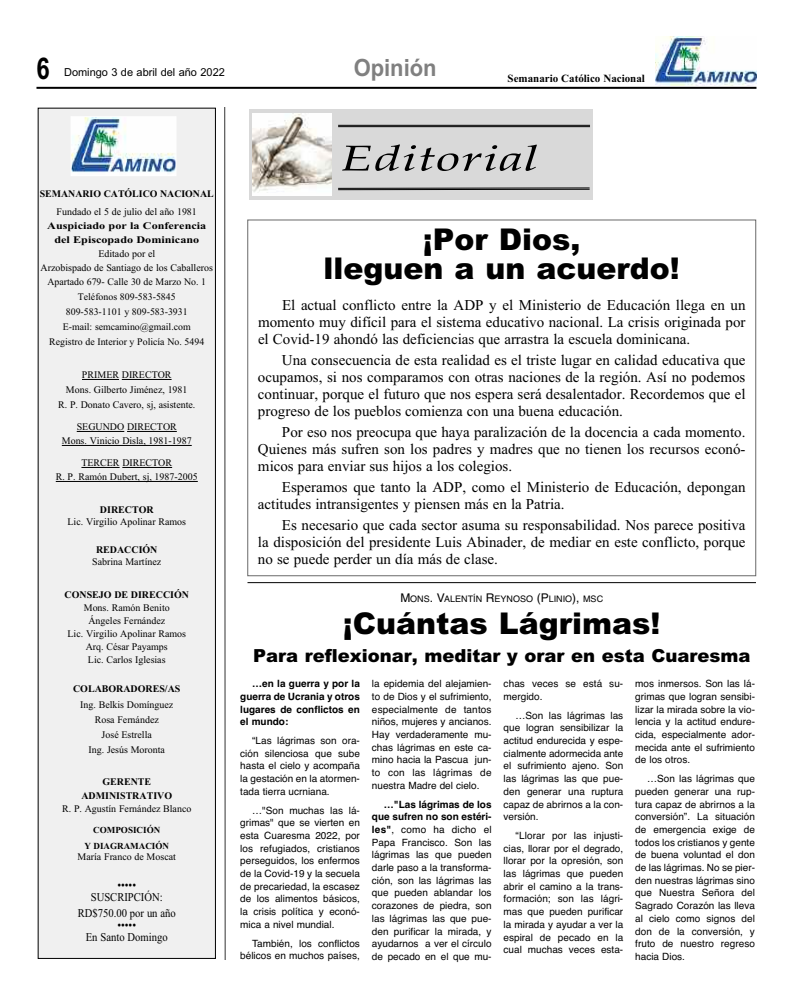
<style>
.page{position:relative;width:792px;height:1008px;background:#fff}
.page>*{position:absolute;margin:0;border:0;box-sizing:border-box;transform-origin:0 0}
.t1{font:italic 36px "Palatino";letter-spacing:.015em;color:#000;scale:1.5 1}
.t2{font:900 30px/29px "Arial";color:#000;text-align:center}
.t3{font:700 30px "Arial";color:#000;scale:.8 1}
.t4{font:700 23.8px "Arial";color:#808080;scale:.92 1}
.t5{font:900 18px "Arial";color:#000}
.t6{font:15px/17px "Times New Roman";color:#000;text-align:justify}
.t7{font:11.9px/16px "Times New Roman";color:#000;text-align:center;scale:.89 1}
.t8{font:italic 11.9px "Times New Roman";color:#000;scale:.89 1}
.t9{font:700 11px "Times New Roman";color:#000}
.t10{font:11px "Arial";color:#000}
.t11{font:10.1px/15px "Times New Roman";color:#000;text-align:center}
.t12{font:700 10.1px/14px "Times New Roman";color:#000;text-align:center}
.t13{font:700 10.1px/14px "Times New Roman";color:#000;text-align:center;scale:1.2 1}
.t14{font:10px/12.7px "Helvetica";color:#000;text-align:justify}
.t15{font:10px/15px "Times New Roman";color:#000;text-align:center}
.t16{font:700 10px/12.7px "Helvetica";color:#000;text-align:justify}
.t17{font:700 10px "Times New Roman";color:#000}
.t18{font:700 9.2px/16px "Times New Roman";color:#000;text-align:center}
.t19{font:9px "Helvetica";color:#000}
.s1{font-size:12px}
.s2{font-weight:700}
</style>
<div class="page">
<hr style="left:36px;top:87px;width:720px;height:2px;background:#000">
<img style="left:655px;top:36px;width:101px;height:50px">
<div style="left:249px;top:109px;width:344px;height:91px;background:#d9d9d9"></div>
<img style="left:253px;top:113px;width:78px;height:82px">
<svg style="left:338px;top:187px;width:252px;height:3px"></svg>
<hr style="left:338px;top:125px;width:252px;height:1px;background:#000">
<hr style="left:338px;top:126px;width:252px;height:1px;background:#000">
<svg style="left:224px;top:107px;width:2px;height:853px;background:#989898"></svg>
<div style="left:38px;top:108px;width:177px;height:850px;background:#f0f0f0"></div>
<div style="left:38px;top:108px;width:178px;height:851px;border:1px solid #000"></div>
<hr style="left:82px;top:379px;width:37px;height:1px;background:#000">
<hr style="left:122px;top:379px;width:50px;height:1px;background:#000">
<hr style="left:77px;top:431px;width:47px;height:1px;background:#000">
<hr style="left:127px;top:431px;width:50px;height:1px;background:#000">
<hr style="left:62px;top:445px;width:130px;height:1px;background:#000">
<hr style="left:81px;top:467px;width:39px;height:1px;background:#000">
<hr style="left:122px;top:467px;width:50px;height:1px;background:#000">
<hr style="left:56px;top:481px;width:142px;height:1px;background:#000">
<img style="left:73px;top:118px;width:101px;height:56px">
<div style="left:71px;top:116px;width:105px;height:60px;border:1px solid #fff"></div>
<hr style="left:248px;top:582px;width:508px;height:1px;background:#000">
<h2 class="t3" style="left:36px;top:51px;width:18px">6</h2>
<p class="t10" style="left:64px;top:66px;width:162px">Domingo 3 de abril del año 2022</p>
<h3 class="t4" style="left:354px;top:54px;width:92px">Opinión</h3>
<p class="t9" style="left:508px;top:72px;width:139px">Semanario Católico Nacional</p>
<p class="t17" style="left:40px;top:188px;width:175px">SEMANARIO CATÓLICO NACIONAL</p>
<p class="t11" style="left:57px;top:204px;width:142px">Fundado el 5 de julio del año 1981</p>
<p class="t13" style="left:47px;top:219px;width:134px">Auspiciado por la Conferencia del Episcopado Dominicano</p>
<p class="t11" style="left:41px;top:247px;width:174px;line-height:14px">Editado por el<br>Arzobispado de Santiago de los Caballeros</p>
<p class="t15" style="left:47px;top:274px;width:160px">Apartado 679- Calle 30 de Marzo No. 1<br>Teléfonos 809-583-5845<br>809-583-1101 y 809-583-3931<br>E-mail: semcamino@gmail.com<br>Registro de Interior y Policía No. 5494</p>
<p class="t11" style="left:58px;top:367px;width:139px">PRIMER DIRECTOR<br>Mons. Gilberto Jiménez, 1981<br>R. P. Donato Cavero, sj, asistente.</p>
<p class="t11" style="left:62px;top:420px;width:131px;line-height:14px">SEGUNDO DIRECTOR<br>Mons. Vinicio Disla, 1981-1987</p>
<p class="t11" style="left:56px;top:456px;width:144px;line-height:14px">TERCER DIRECTOR<br>R. P. Ramón Dubert, sj, 1987-2005</p>
<p class="t12" style="left:100px;top:503px;width:55px">DIRECTOR</p>
<p class="t11" style="left:68px;top:514px;width:120px">Lic. Virgilio Apolinar Ramos</p>
<p class="t12" style="left:96px;top:543px;width:63px">REDACCIÓN</p>
<p class="t11" style="left:92px;top:554px;width:71px">Sabrina Martínez</p>
<p class="t12" style="left:65px;top:588px;width:126px">CONSEJO DE DIRECCIÓN</p>
<p class="t11" style="left:68px;top:601px;width:120px;line-height:13px">Mons. Ramón Benito<br>Ángeles Fernández<br>Lic. Virgilio Apolinar Ramos<br>Arq. César Payamps<br>Lic. Carlos Iglesias</p>
<p class="t12" style="left:73px;top:682px;width:109px">COLABORADORES/AS</p>
<p class="t11" style="left:80px;top:697px;width:95px">Ing. Belkis Domínguez<br>Rosa Fernández<br>José Estrella<br>Ing. Jesús Moronta</p>
<p class="t12" style="left:81px;top:775px;width:92px">GERENTE<br>ADMINISTRATIVO</p>
<p class="t11" style="left:62px;top:801px;width:131px">R. P. Agustín Fernández Blanco</p>
<p class="t18" style="left:84px;top:822px;width:86px">COMPOSICIÓN<br>Y DIAGRAMACIÓN</p>
<p class="t11" style="left:78px;top:849px;width:100px">María Franco de Moscat</p>
<p class="t8" style="left:117px;top:878px;width:22px">•••••</p>
<p class="t7" style="left:78px;top:889px;width:112px">SUSCRIPCIÓN:<br>RD$750.00 por un año</p>
<p class="t7" style="left:86px;top:919px;width:94px;line-height:12px">•••••<br>En Santo Domingo</p>
<h1 class="t1" style="left:340px;top:137px;width:134px">Editorial</h1>
<h2 class="t2" style="left:324px;top:225px;width:358px">¡Por Dios,<br>lleguen a un acuerdo!</h2>
<h3 class="t6" style="left:258px;top:296px;width:489px;text-indent:24px">El actual conflicto entre la ADP y el Ministerio de Educación llega en un momento muy difícil para el sistema educativo nacional. La crisis originada por el Covid-19 ahondó las deficiencias que arrastra la escuela dominicana.</h3>
<p class="t6" style="left:258px;top:351px;width:489px;text-indent:24px">Una consecuencia de esta realidad es el triste lugar en calidad educativa que ocupamos, si nos comparamos con otras naciones de la región. Así no podemos continuar, porque el futuro que nos espera será desalentador. Recordemos que el progreso de los pueblos comienza con una buena educación.</p>
<h3 class="t6" style="left:258px;top:423px;width:489px;text-indent:24px">Por eso nos preocupa que haya paralización de la docencia a cada momento.<br>Quienes más sufren son los padres y madres que no tienen los recursos econó&shy;micos para enviar sus hijos a los colegios.</h3>
<h3 class="t6" style="left:258px;top:478px;width:489px;text-indent:24px">Esperamos que tanto la ADP, como el Ministerio de Educación, depongan actitudes intransigentes y piensen más en la Patria.</h3>
<h3 class="t6" style="left:258px;top:516px;width:489px;text-indent:24px">Es necesario que cada sector asuma su responsabilidad. Nos parece positiva la disposición del presidente Luis Abinader, de mediar en este conflicto, porque no se puede perder un día más de clase.</h3>
<p class="t19" style="left:400px;top:594px;width:204px"><span class="s1">M</span>ONS<span class="s1">. V</span>ALENTÍN <span class="s1">R</span>EYNOSO <span class="s1">(P</span>LINIO<span class="s1">),</span> MSC</p>
<h2 class="t2" style="left:343px;top:609px;width:319px">¡Cuántas Lágrimas!</h2>
<h3 class="t5" style="left:253px;top:645px;width:499px">Para reflexionar, meditar y orar en esta Cuaresma</h3>
<p class="t16" style="left:240px;top:677px;width:121px;text-indent:12px">…en la guerra y por la guerra de Ucrania y otros lugares de conflictos en el mundo:</p>
<p class="t14" style="left:240px;top:734px;width:121px;text-indent:12px">“Las lágrimas son ora&shy;ción silenciosa que sube hasta el cielo y acompaña la gestación en la atormen&shy;tada tierra ucrniana.</p>
<p class="t14" style="left:240px;top:804px;width:121px;text-indent:12px">…"Son muchas las lá&shy;grimas" que se vierten en esta Cuaresma 2022, por los refugiados, cristianos perseguidos, los enfermos de la Covid-19 y la secuela de precariedad, la escasez de los alimentos básicos, la crisis política y econó&shy;mica a nivel mundial.</p>
<p class="t14" style="left:240px;top:937px;width:121px;text-align:right">También, los conflictos bélicos en muchos países,</p>
<p class="t14" style="left:372px;top:677px;width:121px">la epidemia del alejamien&shy;to de Dios y el sufrimiento, especialmente de tantos niños, mujeres y ancianos.<br>Hay verdaderamente mu&shy;chas lágrimas en este ca&shy;mino hacia la Pascua jun&shy;to con las lágrimas de nuestra Madre del cielo.</p>
<p class="t14" style="left:372px;top:798px;width:121px;text-indent:12px"><span class="s2">…"Las lágrimas de los que sufren no son estéri&shy;les"</span>, como ha dicho el Papa Francisco. Son las lágrimas las que pueden darle paso a la transforma&shy;ción, son las lágrimas las que pueden ablandar los corazones de piedra, son las lágrimas las que pue&shy;den purificar la mirada, y ayudarnos a ver el círculo de pecado en el que mu-</p>
<p class="t14" style="left:504px;top:677px;width:121px">chas veces se está su&shy;mergido.</p>
<p class="t14" style="left:504px;top:709px;width:121px;text-indent:12px">…Son las lágrimas las que logran sensibilizar la actitud endurecida y espe&shy;cialmente adormecida ante el sufrimiento ajeno. Son las lágrimas las que pue&shy;den generar una ruptura capaz de abrirnos a la con&shy;versión.</p>
<p class="t14" style="left:504px;top:829px;width:121px;text-indent:12px">“Llorar por las injusti&shy;cias, llorar por el degrado, llorar por la opresión, son las lágrimas que pueden abrir el camino a la trans&shy;formación; son las lágri&shy;mas que pueden purificar la mirada y ayudar a ver la espiral de pecado en la cual muchas veces esta-</p>
<p class="t14" style="left:635px;top:677px;width:121px">mos inmersos. Son las lá&shy;grimas que logran sensibi&shy;lizar la mirada sobre la vio&shy;lencia y la actitud endure&shy;cida, especialmente ador&shy;mecida ante el sufrimiento de los otros.</p>
<p class="t14" style="left:635px;top:772px;width:121px;text-indent:12px">…Son las lágrimas que pueden generar una rup&shy;tura capaz de abrirnos a la conversión”. La situación de emergencia exige de todos los cristianos y gente de buena voluntad el don de las lágrimas. No se pier&shy;den nuestras lágrimas sino que Nuestra Señora del Sagrado Corazón las lleva al cielo como signos del don de la conversión, y fruto de nuestro regreso hacia Dios.</p>
</div>
